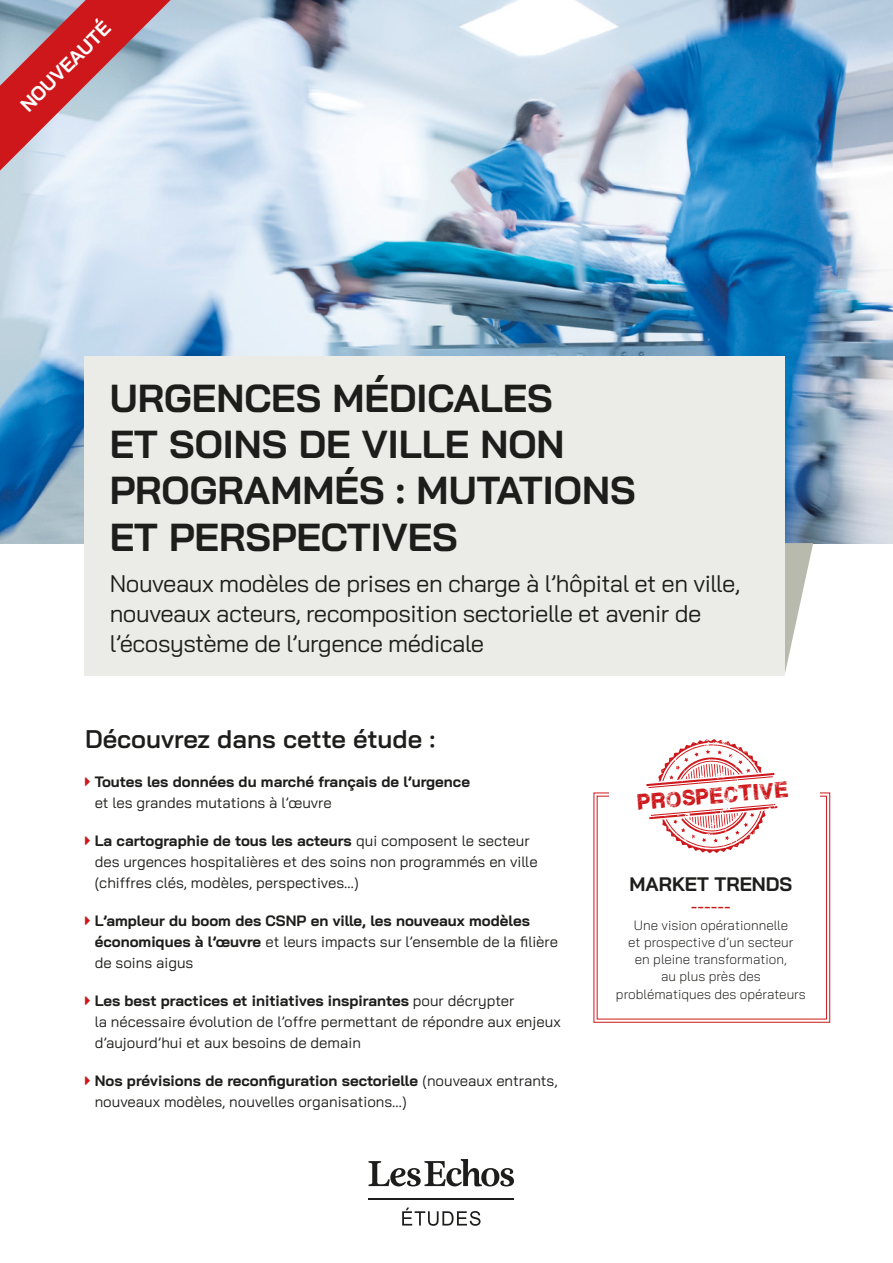
<style>
.page{position:relative;width:893px;height:1263px;background:#fff}
.page>*{position:absolute;margin:0;border:0;box-sizing:border-box;transform-origin:0 0}
.t1{font:700 39px/46.5px "Bai Jamjuree";color:#1d1d1b}
.t2{font:600 25.5px "Bai Jamjuree";color:#1d1d1b}
.t3{font:24px/30px "Bai Jamjuree";letter-spacing:-.02em;color:#1d1d1b}
.t4{font:700 19.5px "Bai Jamjuree";color:#1d1d1b}
.t5{font:700 19.5px "Bai Jamjuree";color:#fff}
.t6{font:18px "Plane Crash";color:#cd171a}
.t7{font:500 17.25px "Bai Jamjuree";color:#cd171a}
.t8{font:15px/21px "Bai Jamjuree";color:#1d1d1b}
.t9{font:700 15px/21px "Bai Jamjuree";color:#1d1d1b}
.t10{font:300 13.5px/17.2px "Bai Jamjuree";color:#1d1d1b;text-align:center}
.s1{font-weight:700}
.s2{font-weight:400}
</style>
<div class="page">
<img style="left:0;top:0;width:893px;height:543px">
<hr style="left:369px;top:1198px;width:145px;height:2px;background:#1d1d1b">
<svg style="left:368px;top:1159px;width:146px;height:27px"></svg>
<svg style="left:402px;top:1207px;width:78px;height:19px"></svg>
<svg style="left:784px;top:543px;width:29px;height:133px"></svg>
<div style="left:84px;top:356px;width:700px;height:320px;background:#ebebe7"></div>
<svg style="left:593px;top:792px;width:237px;height:231px"></svg>
<div style="left:597px;top:796px;width:230px;height:223px;border:1px solid #cd171a"></div>
<div style="left:609px;top:790px;width:211px;height:9px;background:#fff"></div>
<svg style="left:646px;top:739px;width:131px;height:114px"></svg>
<svg style="left:0;top:0;width:171px;height:171px;background:#c58d97"></svg>
<h3 class="t5" style="left:16px;top:100px;width:120px;rotate:-45deg">NOUVEAUTÉ</h3>
<h1 class="t1" style="left:110px;top:375px;width:527px">URGENCES MÉDICALES<br>ET SOINS DE VILLE NON<br>PROGRAMMÉS : MUTATIONS<br>ET PERSPECTIVES</h1>
<h3 class="t3" style="left:110px;top:568px;width:632px">Nouveaux modèles de prises en charge à l’hôpital et en ville, nouveaux acteurs, recomposition sectorielle et avenir de l’écosystème de l’urgence médicale</h3>
<h2 class="t2" style="left:85px;top:724px;width:352px">Découvrez dans cette étude :</h2>
<p class="t9" style="left:95px;top:771px;width:377px">Toutes les données du marché français de l’urgence</p>
<p class="t8" style="left:95px;top:792px;width:238px">et les grandes mutations à l’œuvre</p>
<p class="t8" style="left:95px;top:830px;width:444px"><span class="s1">La cartographie de tous les acteurs</span> qui composent le secteur des urgences hospitalières et des soins non programmés en ville (chiffres clés, modèles, perspectives…)</p>
<p class="t9" style="left:95px;top:910px;width:465px">L’ampleur du boom des CSNP en ville, les nouveaux modèles économiques à l’œuvre <span class="s2">et leurs impacts sur l’ensemble de la filière de soins aigus</span></p>
<p class="t8" style="left:95px;top:990px;width:467px"><span class="s1">Les best practices et initiatives inspirantes</span> pour décrypter<br>la nécessaire évolution de l’offre permettant de répondre aux enjeux d’aujourd’hui et aux besoins de demain</p>
<p class="t8" style="left:95px;top:1070px;width:464px"><span class="s1">Nos prévisions de reconfiguration sectorielle</span> (nouveaux entrants, nouveaux modèles, nouvelles organisations…)</p>
<p class="t6" style="left:637px;top:794px;width:153px;rotate:-5deg">prospective</p>
<h3 class="t4" style="left:629px;top:873px;width:164px">MARKET TRENDS</h3>
<p class="t7" style="left:691px;top:896px;width:41px">------</p>
<p class="t10" style="left:616px;top:916px;width:191px">Une vision opérationnelle<br>et prospective d’un secteur<br>en pleine transformation,<br>au plus près des problématiques des opérateurs</p>
</div>
